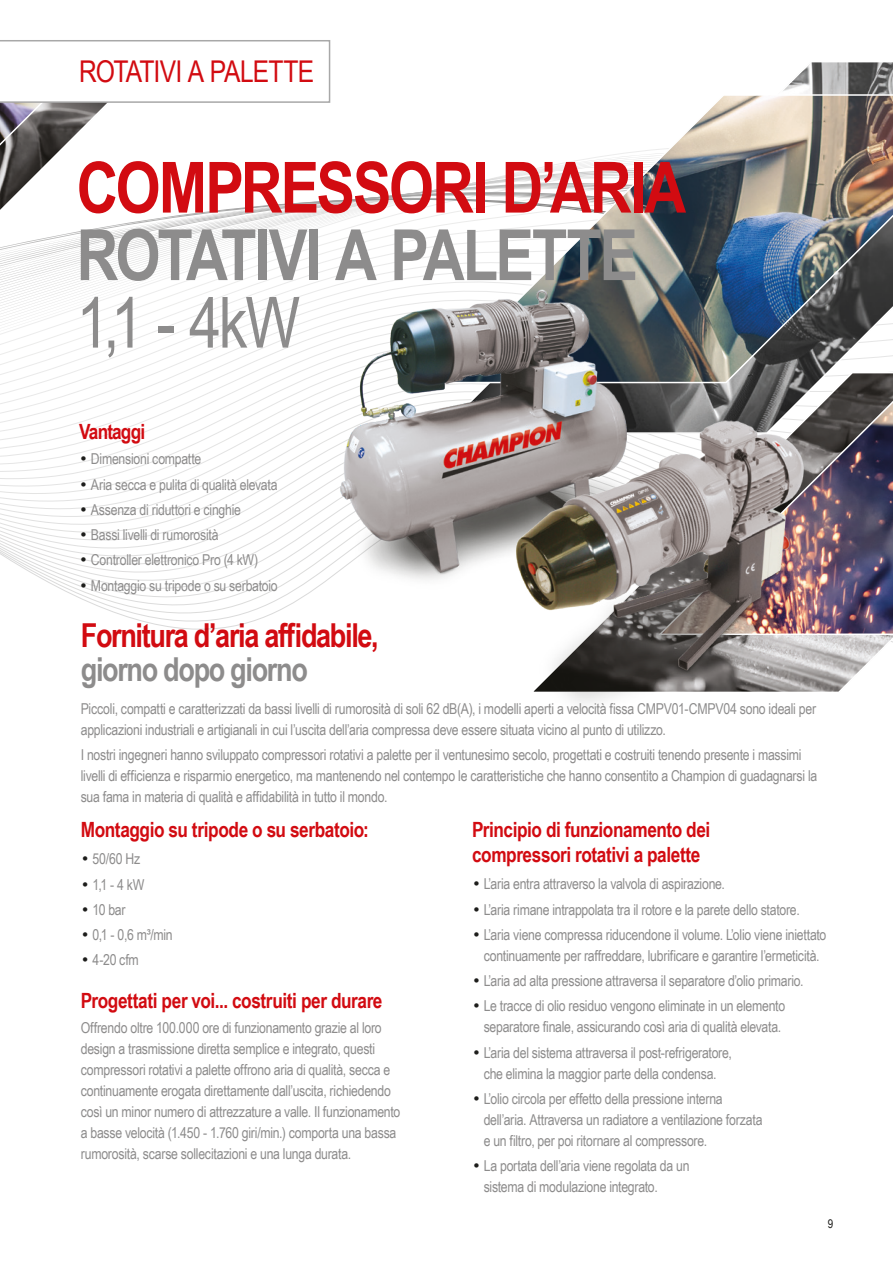
<style>
.page{position:relative;width:893px;height:1263px;background:#fff}
.page>*{position:absolute;margin:0;border:0;box-sizing:border-box;transform-origin:0 0}
.t1{font:700 70.65px "Arial Narrow";letter-spacing:-.025em;color:#d20b11}
.t2{font:700 70.65px "Arial Narrow";letter-spacing:-.035em;color:#8d8c8c}
.t3{font:70.65px "Arial Narrow";color:#8d8c8c}
.t4{font:700 33px "Arial Narrow";letter-spacing:-.04em;color:#d20b11}
.t5{font:700 33px "Arial Narrow";letter-spacing:-.04em;color:#8d8c8c}
.t6{font:30px "Arial Narrow";letter-spacing:-.03em;color:#d20b11}
.t7{font:700 21px/25.2px "Arial Narrow";letter-spacing:-.02em;color:#d20b11}
.t8{font:700 21px "Arial Narrow";letter-spacing:-.04em;color:#d20b11}
.t9{font:15px/21px "Arial Narrow";letter-spacing:-.015em;color:#8d8c8c}
.t10{font:12px "Arial Narrow";color:#1d1d1b}
.s1{font-family:"Swiss 721 BT";font-weight:300;color:#1d1d1b}
</style>
<div class="page">
<svg style="left:7px;top:541px;width:304px;height:89px"></svg>
<svg style="left:7px;top:40px;width:425px;height:429px"></svg>
<svg style="left:783px;top:62px;width:110px;height:31px"></svg>
<svg style="left:0;top:103px;width:150px;height:281px"></svg>
<img style="left:656px;top:384px;width:237px;height:252px">
<img style="left:432px;top:93px;width:461px;height:291px">
<img style="left:306px;top:287px;width:320px;height:305px">
<img style="left:446px;top:388px;width:429px;height:315px">
<img style="left:0;top:299px;width:7px;height:260px">
<div style="left:0;top:41px;width:330px;height:61px;background:#fff"></div>
<div style="left:0;top:40px;width:330px;height:63px;border:2px solid #a8a8a8"></div>
<h3 class="t6" style="left:79px;top:50px;width:237px">ROTATIVI A PALETTE</h3>
<h1 class="t1" style="left:77px;top:134px;width:611px">COMPRESSORI D’ARIA</h1>
<h1 class="t2" style="left:77px;top:202px;width:563px">ROTATIVI A PALETTE</h1>
<h1 class="t3" style="left:77px;top:271px;width:225px">1,1 - 4kW</h1>
<h3 class="t8" style="left:79px;top:415px;width:67px">Vantaggi</h3>
<p class="t9" style="left:79px;top:448px;width:124px"><span class="s1">•</span> Dimensioni compatte</p>
<p class="t9" style="left:79px;top:473px;width:200px"><span class="s1">•</span> Aria secca e pulita di qualità elevata</p>
<p class="t9" style="left:79px;top:499px;width:163px"><span class="s1">•</span> Assenza di riduttori e cinghie</p>
<p class="t9" style="left:79px;top:524px;width:141px"><span class="s1">•</span> Bassi livelli di rumorosità</p>
<p class="t9" style="left:79px;top:549px;width:181px"><span class="s1">•</span> Controller elettronico Pro (4 kW)</p>
<p class="t9" style="left:79px;top:574px;width:200px"><span class="s1">•</span> Montaggio su tripode o su serbatoio</p>
<h2 class="t4" style="left:81px;top:610px;width:300px">Fornitura d’aria affidabile,</h2>
<h2 class="t5" style="left:81px;top:644px;width:229px">giorno dopo giorno</h2>
<p class="t9" style="left:81px;top:698px;width:737px">Piccoli, compatti e caratterizzati da bassi livelli di rumorosità di soli 62 dB(A), i modelli aperti a velocità fissa CMPV01-CMPV04 sono ideali per applicazioni industriali e artigianali in cui l’uscita dell’aria compressa deve essere situata vicino al punto di utilizzo.</p>
<p class="t9" style="left:81px;top:744px;width:738px">I nostri ingegneri hanno sviluppato compressori rotativi a palette per il ventunesimo secolo, progettati e costruiti tenendo presente i massimi livelli di efficienza e risparmio energetico, ma mantenendo nel contempo le caratteristiche che hanno consentito a Champion di guadagnarsi la sua fama in materia di qualità e affidabilità in tutto il mondo.</p>
<h3 class="t7" style="left:81px;top:816px;width:290px">Montaggio su tripode o su serbatoio:</h3>
<p class="t9" style="left:81px;top:848px;width:61px"><span class="s1">•</span> 50/60 Hz</p>
<p class="t9" style="left:81px;top:873px;width:65px"><span class="s1">•</span> 1,1 - 4 kW</p>
<p class="t9" style="left:81px;top:898px;width:46px"><span class="s1">•</span> 10 bar</p>
<p class="t9" style="left:81px;top:924px;width:93px"><span class="s1">•</span> 0,1 - 0,6 m³/min</p>
<p class="t9" style="left:81px;top:949px;width:60px"><span class="s1">•</span> 4-20 cfm</p>
<h3 class="t7" style="left:81px;top:986px;width:303px">Progettati per voi... costruiti per durare</h3>
<p class="t9" style="left:81px;top:1016px;width:321px">Offrendo oltre 100.000 ore di funzionamento grazie al loro design a trasmissione diretta semplice e integrato, questi compressori rotativi a palette offrono aria di qualità, secca e continuamente erogata direttamente dall’uscita, richiedendo così un minor numero di attrezzature a valle. Il funzionamento a basse velocità (1.450 - 1.760 giri/min.) comporta una bassa rumorosità, scarse sollecitazioni e una lunga durata.</p>
<h3 class="t7" style="left:472px;top:816px;width:240px">Principio di funzionamento dei compressori rotativi a palette</h3>
<p class="t9" style="left:472px;top:873px;width:255px"><span class="s1">•</span> L’aria entra attraverso la valvola di aspirazione.</p>
<p class="t9" style="left:472px;top:898px;width:329px"><span class="s1">•</span> L’aria rimane intrappolata tra il rotore e la parete dello statore.</p>
<p class="t9" style="left:472px;top:923px;width:356px;text-align:center"><span class="s1">•</span> L’aria viene compressa riducendone il volume. L’olio viene iniettato continuamente per raffreddare, lubrificare e garantire l’ermeticità.</p>
<p class="t9" style="left:472px;top:970px;width:333px"><span class="s1">•</span> L’aria ad alta pressione attraversa il separatore d’olio primario.</p>
<p class="t9" style="left:472px;top:995px;width:315px;text-align:center"><span class="s1">•</span> Le tracce di olio residuo vengono eliminate in un elemento separatore finale, assicurando così aria di qualità elevata.</p>
<p class="t9" style="left:472px;top:1041px;width:261px;text-align:center"><span class="s1">•</span> L’aria del sistema attraversa il post-refrigeratore, che elimina la maggior parte della condensa.</p>
<p class="t9" style="left:484px;top:1087px;width:280px;text-indent:-12px"><span class="s1">•</span> L’olio circola per effetto della pressione interna dell’aria. Attraversa un radiatore a ventilazione forzata e un filtro, per poi ritornare al compressore.</p>
<p class="t9" style="left:484px;top:1155px;width:207px;text-indent:-12px"><span class="s1">•</span> La portata dell’aria viene regolata da un sistema di modulazione integrato.</p>
<p class="t10" style="left:828px;top:1215px;width:7px">9</p>
</div>
